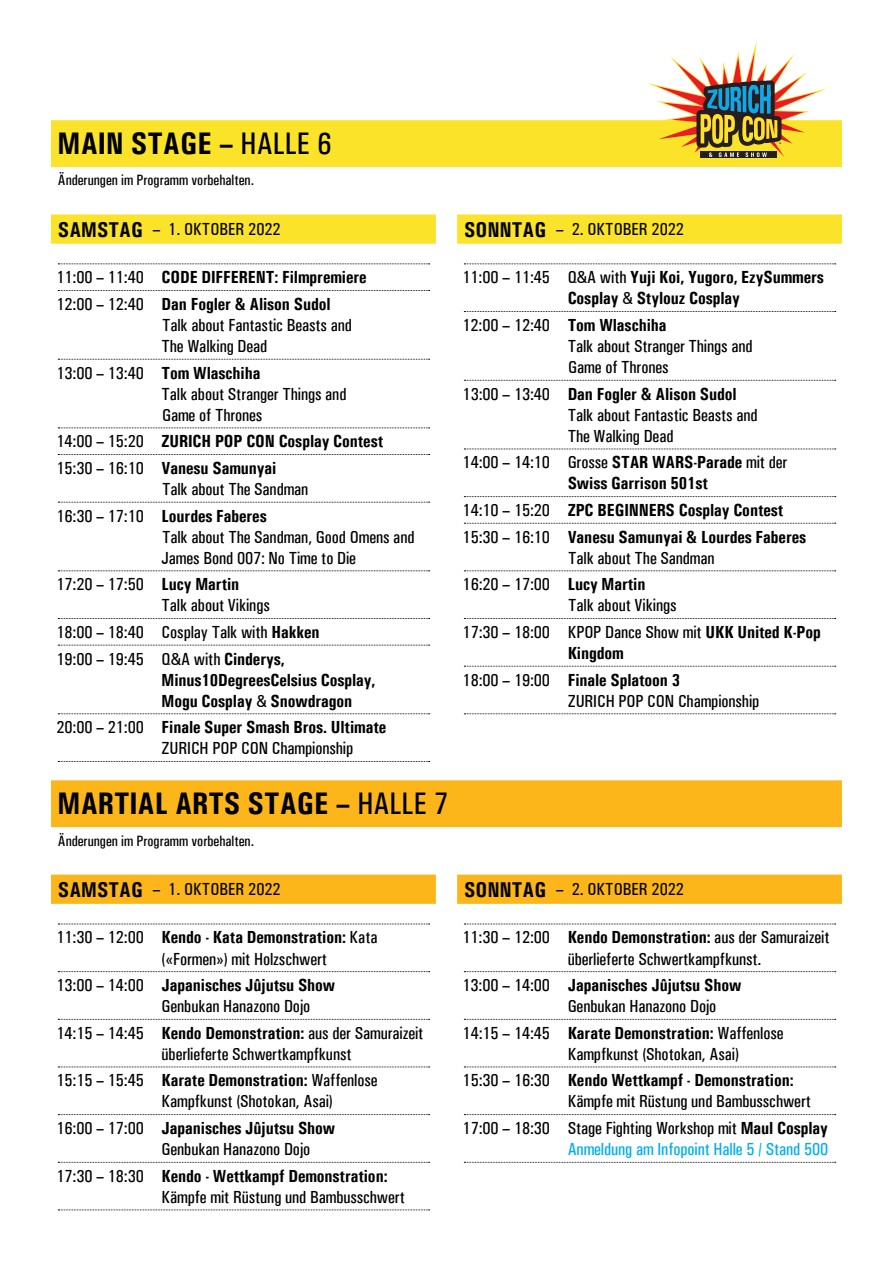
<style>
.page{position:relative;width:893px;height:1263px;background:#fff}
.page>*{position:absolute;margin:0;border:0;box-sizing:border-box;transform-origin:0 0}
.t1{font:700 condensed 31.2px "Univers";color:#000001}
.t2{font:500 condensed 17.55px/21px "Univers";letter-spacing:-.005em;color:#000001}
.t3{font:700 condensed 17.55px/26.5px "Univers";letter-spacing:-.005em;color:#000001}
.t4{font:500 condensed 17.55px "Univers";color:#040503}
.t5{font:500 condensed 15px "Univers";color:#000001}
.s1{font-weight:500}
.s2{font-weight:700;font-size:21.45px}
.s3{font-weight:700}
.s4{color:#00aeef}
</style>
<div class="page">
<div style="left:51px;top:120px;width:791px;height:47px;background:#fbe32a"></div>
<div style="left:51px;top:780px;width:791px;height:47px;background:#fcb619"></div>
<div style="left:51px;top:214px;width:385px;height:30px;background:#fbe32a"></div>
<svg style="left:58px;top:264px;width:372px;height:1px"></svg>
<svg style="left:58px;top:290px;width:372px;height:1px"></svg>
<svg style="left:58px;top:359px;width:372px;height:1px"></svg>
<svg style="left:58px;top:428px;width:372px;height:1px"></svg>
<svg style="left:58px;top:454px;width:372px;height:1px"></svg>
<svg style="left:58px;top:502px;width:372px;height:1px"></svg>
<svg style="left:58px;top:571px;width:372px;height:1px"></svg>
<svg style="left:58px;top:618px;width:372px;height:1px"></svg>
<svg style="left:58px;top:645px;width:372px;height:1px"></svg>
<svg style="left:58px;top:713px;width:372px;height:1px"></svg>
<svg style="left:58px;top:761px;width:372px;height:1px"></svg>
<div style="left:51px;top:874px;width:385px;height:30px;background:#fcb619"></div>
<svg style="left:58px;top:924px;width:372px;height:1px"></svg>
<svg style="left:58px;top:971px;width:372px;height:1px"></svg>
<svg style="left:58px;top:1019px;width:372px;height:1px"></svg>
<svg style="left:58px;top:1067px;width:372px;height:1px"></svg>
<svg style="left:58px;top:1114px;width:372px;height:1px"></svg>
<svg style="left:58px;top:1162px;width:372px;height:1px"></svg>
<svg style="left:58px;top:1210px;width:372px;height:1px"></svg>
<div style="left:457px;top:214px;width:385px;height:30px;background:#fbe32a"></div>
<svg style="left:464px;top:264px;width:372px;height:1px"></svg>
<svg style="left:464px;top:311px;width:372px;height:1px"></svg>
<svg style="left:464px;top:380px;width:372px;height:1px"></svg>
<svg style="left:464px;top:449px;width:372px;height:1px"></svg>
<svg style="left:464px;top:496px;width:372px;height:1px"></svg>
<svg style="left:464px;top:523px;width:372px;height:1px"></svg>
<svg style="left:464px;top:571px;width:372px;height:1px"></svg>
<svg style="left:464px;top:618px;width:372px;height:1px"></svg>
<svg style="left:464px;top:666px;width:372px;height:1px"></svg>
<svg style="left:464px;top:713px;width:372px;height:1px"></svg>
<div style="left:457px;top:874px;width:385px;height:30px;background:#fcb619"></div>
<svg style="left:464px;top:924px;width:372px;height:1px"></svg>
<svg style="left:464px;top:971px;width:372px;height:1px"></svg>
<svg style="left:464px;top:1019px;width:372px;height:1px"></svg>
<svg style="left:464px;top:1067px;width:372px;height:1px"></svg>
<svg style="left:464px;top:1114px;width:372px;height:1px"></svg>
<svg style="left:464px;top:1162px;width:372px;height:1px"></svg>
<svg style="left:648px;top:41px;width:179px;height:117px"></svg>
<h1 class="t1" style="left:58px;top:125px;width:275px">MAIN STAGE – <span class="s1">HALLE 6</span></h1>
<p class="t5" style="left:58px;top:172px;width:198px">Änderungen im Programm vorbehalten.</p>
<p class="t4" style="left:58px;top:219px;width:224px"><span class="s2">SAMSTAG</span> – 1. OKTOBER 2022</p>
<p class="t3" style="left:57px;top:264px;width:312px"><span class="s1">11:00 – 11:40</span> CODE DIFFERENT: Filmpremiere<br><span class="s1">12:00 – 12:40</span> Dan Fogler &amp; Alison Sudol</p>
<p class="t2" style="left:162px;top:314px;width:192px">Talk about Fantastic Beasts and<br>The Walking Dead</p>
<p class="t2" style="left:162px;top:362px;width:186px;text-indent:-105px">13:00 – 13:40 <span class="s3">Tom Wlaschiha<br></span>Talk about Stranger Things and<br>Game of Thrones</p>
<p class="t3" style="left:57px;top:428px;width:328px"><span class="s1">14:00 – 15:20</span> ZURICH POP CON Cosplay Contest<br><span class="s1">15:30 – 16:10</span> Vanesu Samunyai</p>
<p class="t2" style="left:57px;top:476px;width:253px;line-height:26.5px;text-indent:105px">Talk about The Sandman<br>16:30 – 17:10 <span class="s3">Lourdes Faberes</span></p>
<p class="t2" style="left:162px;top:526px;width:254px">Talk about The Sandman, Good Omens and<br>James Bond 007: No Time to Die</p>
<p class="t2" style="left:162px;top:574px;width:110px;text-indent:-105px">17:20 – 17:50 <span class="s3">Lucy Martin<br></span>Talk about Vikings</p>
<p class="t2" style="left:57px;top:619px;width:264px;line-height:26.5px">18:00 – 18:40 Cosplay Talk with <span class="s3">Hakken<br></span>19:00 – 19:45 Q&amp;A with <span class="s3">Cinderys,</span></p>
<p class="t3" style="left:162px;top:669px;width:215px;line-height:21px">Minus10DegreesCelsius Cosplay,<br>Mogu Cosplay <span class="s1">&amp;</span> Snowdragon</p>
<p class="t2" style="left:162px;top:717px;width:226px;text-indent:-105px">20:00 – 21:00 <span class="s3">Finale Super Smash Bros. Ultimate<br></span>ZURICH POP CON Championship</p>
<h1 class="t1" style="left:58px;top:785px;width:392px">MARTIAL ARTS STAGE – <span class="s1">HALLE 7</span></h1>
<p class="t5" style="left:58px;top:832px;width:198px">Änderungen im Programm vorbehalten.</p>
<p class="t4" style="left:58px;top:879px;width:224px"><span class="s2">SAMSTAG</span> – 1. OKTOBER 2022</p>
<p class="t2" style="left:162px;top:927px;width:217px;text-indent:-105px">11:30 – 12:00 <span class="s3">Kendo - Kata Demonstration:</span> Kata («Formen») mit Holzschwert</p>
<p class="t2" style="left:162px;top:975px;width:175px;text-indent:-105px">13:00 – 14:00 <span class="s3">Japanisches Jûjutsu Show<br></span>Genbukan Hanazono Dojo</p>
<p class="t2" style="left:162px;top:1022px;width:263px;text-indent:-105px">14:15 – 14:45 <span class="s3">Kendo Demonstration:</span> aus der Samuraizeit überlieferte Schwertkampfkunst</p>
<p class="t2" style="left:162px;top:1070px;width:217px;text-indent:-105px">15:15 – 15:45 <span class="s3">Karate Demonstration:</span> Waffenlose<br>Kampfkunst (Shotokan, Asai)</p>
<p class="t2" style="left:162px;top:1117px;width:175px;text-indent:-105px">16:00 – 17:00 <span class="s3">Japanisches Jûjutsu Show<br></span>Genbukan Hanazono Dojo</p>
<p class="t2" style="left:162px;top:1165px;width:245px;text-indent:-105px">17:30 – 18:30 <span class="s3">Kendo - Wettkampf Demonstration:<br></span>Kämpfe mit Rüstung und Bambusschwert</p>
<p class="t4" style="left:464px;top:219px;width:221px"><span class="s2">SONNTAG</span> – 2. OKTOBER 2022</p>
<p class="t3" style="left:568px;top:267px;width:258px;line-height:21px;text-indent:-105px"><span class="s1">11:00 – 11:45 Q&amp;A with</span> Yuji Koi, Yugoro, EzySummers<br>Cosplay <span class="s1">&amp;</span> Stylouz Cosplay</p>
<p class="t2" style="left:568px;top:314px;width:186px;text-indent:-105px">12:00 – 12:40 <span class="s3">Tom Wlaschiha<br></span>Talk about Stranger Things and<br>Game of Thrones</p>
<p class="t2" style="left:568px;top:383px;width:191px;text-indent:-105px">13:00 – 13:40 <span class="s3">Dan Fogler &amp; Alison Sudol<br></span>Talk about Fantastic Beasts and<br>The Walking Dead</p>
<p class="t3" style="left:568px;top:452px;width:221px;line-height:21px;text-indent:-105px"><span class="s1">14:00 – 14:10 Grosse</span> STAR WARS-Parade <span class="s1">mit der<br></span>Swiss Garrison 501st</p>
<p class="t3" style="left:463px;top:497px;width:345px"><span class="s1">14:10 – 15:20</span> ZPC BEGINNERS Cosplay Contest<br><span class="s1">15:30 – 16:10</span> Vanesu Samunyai &amp; Lourdes Faberes</p>
<p class="t2" style="left:463px;top:544px;width:254px;line-height:26.5px;text-indent:106px">Talk about The Sandman<br>16:20 – 17:00 <span class="s3">Lucy Martin</span></p>
<p class="t2" style="left:463px;top:592px;width:360px;line-height:26.5px;text-indent:106px">Talk about Vikings<br>17:30 – 18:00 KPOP Dance Show mit <span class="s3">UKK United K-Pop</span></p>
<p class="t3" style="left:463px;top:640px;width:219px;text-indent:105px">Kingdom<br><span class="s1">18:00 – 19:00</span> Finale Splatoon 3</p>
<p class="t2" style="left:568px;top:690px;width:193px">ZURICH POP CON Championship</p>
<p class="t4" style="left:464px;top:879px;width:221px"><span class="s2">SONNTAG</span> – 2. OKTOBER 2022</p>
<p class="t2" style="left:568px;top:927px;width:263px;text-indent:-105px">11:30 – 12:00 <span class="s3">Kendo Demonstration:</span> aus der Samuraizeit überlieferte Schwertkampfkunst.</p>
<p class="t2" style="left:568px;top:975px;width:175px;text-indent:-105px">13:00 – 14:00 <span class="s3">Japanisches Jûjutsu Show<br></span>Genbukan Hanazono Dojo</p>
<p class="t2" style="left:568px;top:1022px;width:217px;text-indent:-105px">14:15 – 14:45 <span class="s3">Karate Demonstration:</span> Waffenlose<br>Kampfkunst (Shotokan, Asai)</p>
<p class="t2" style="left:568px;top:1070px;width:245px;text-indent:-105px">15:30 – 16:30 <span class="s3">Kendo Wettkampf - Demonstration:<br></span>Kämpfe mit Rüstung und Bambusschwert</p>
<p class="t2" style="left:463px;top:1117px;width:367px;text-align:right">17:00 – 18:30 Stage Fighting Workshop mit <span class="s3">Maul Cosplay<br></span><span class="s4">Anmeldung am Infopoint Halle 5 / Stand 500</span></p>
</div>
